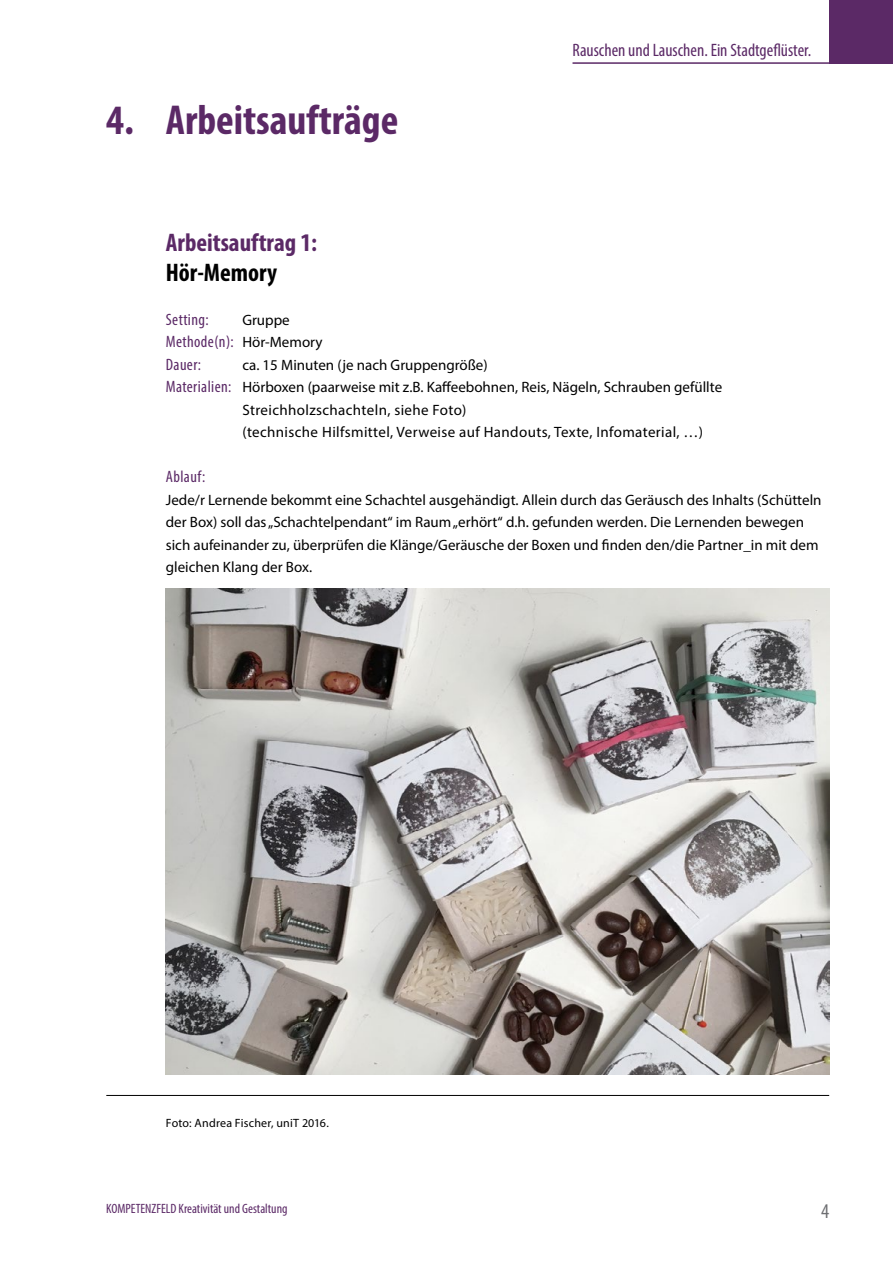
<style>
.page{position:relative;width:893px;height:1263px;background:#fff}
.page>*{position:absolute;margin:0;border:0;box-sizing:border-box;transform-origin:0 0}
.t1{font:700 condensed 42px "Myriad Pro";color:#5b2966}
.t2{font:700 condensed 25.5px/30px "Myriad Pro";color:#5b2966}
.t3{font:condensed 21px "Myriad Pro";color:#6d6e71}
.t4{font:condensed 18px "Myriad Pro";color:#5b2966}
.t5{font:condensed 16.5px/22.5px "Myriad Pro";letter-spacing:.025em;color:#5b2966}
.t6{font:15px/22.5px "Myriad Pro";color:#000}
.t7{font:15px "Myriad Pro";letter-spacing:.025em;color:#000}
.t8{font:condensed 13.5px "Myriad Pro";color:#5b2966}
.t9{font:12px "Myriad Pro";letter-spacing:.015em;color:#000}
.s1{color:#000}
.s2{font-stretch:normal;font-size:15px;color:#000}
.s3{font-stretch:condensed;font-size:16.5px;color:#5b2966}
</style>
<div class="page">
<hr style="left:572px;top:62px;width:282px;height:2px;background:#5b2966">
<div style="left:829px;top:0;width:64px;height:64px;background:#5b2966"></div>
<img style="left:166px;top:589px;width:663px;height:485px">
<hr style="left:106px;top:1095px;width:723px;height:1px;background:#000">
<p class="t1" style="left:106px;top:93px;width:293px">4. Arbeitsaufträge</p>
<p class="t4" style="left:572px;top:39px;width:240px">Rauschen und Lauschen. Ein Stadtgeflüster.</p>
<p class="t2" style="left:166px;top:227px;width:153px">Arbeitsauftrag 1:<br><span class="s1">Hör-Memory</span></p>
<p class="t5" style="left:166px;top:308px;width:44px">Setting:</p>
<p class="t6" style="left:242px;top:308px;width:49px">Gruppe</p>
<p class="t5" style="left:166px;top:330px;width:158px">Methode(n): <span class="s2">Hör-Memory<br></span>Dauer:</p>
<p class="t6" style="left:242px;top:353px;width:247px">ca. 15 Minuten (je nach Gruppengröße)</p>
<p class="t6" style="left:166px;top:376px;width:558px"><span class="s3">Materialien:</span> Hörboxen (paarweise mit z.B. Kaffeebohnen, Reis, Nägeln, Schrauben gefüllte</p>
<p class="t7" style="left:242px;top:401px;width:226px">Streichholzschachteln, siehe Foto)</p>
<p class="t7" style="left:242px;top:423px;width:462px">(technische Hilfsmittel, Verweise auf Handouts, Texte, Infomaterial, …)</p>
<p class="t5" style="left:166px;top:465px;width:41px">Ablauf:</p>
<p class="t6" style="left:166px;top:488px;width:657px">Jede/r Lernende bekommt eine Schachtel ausgehändigt. Allein durch das Geräusch des Inhalts (Schütteln der Box) soll das „Schachtelpendant“ im Raum „erhört“ d.h. gefunden werden. Die Lernenden bewegen sich aufeinander zu, überprüfen die Klänge/Geräusche der Boxen und finden den/die Partner_in mit dem gleichen Klang der Box.</p>
<p class="t9" style="left:166px;top:1115px;width:165px">Foto: Andrea Fischer, uniT 2016.</p>
<p class="t8" style="left:106px;top:1200px;width:183px">KOMPETENZFELD Kreativität und Gestaltung</p>
<p class="t3" style="left:821px;top:1198px;width:10px">4</p>
</div>
